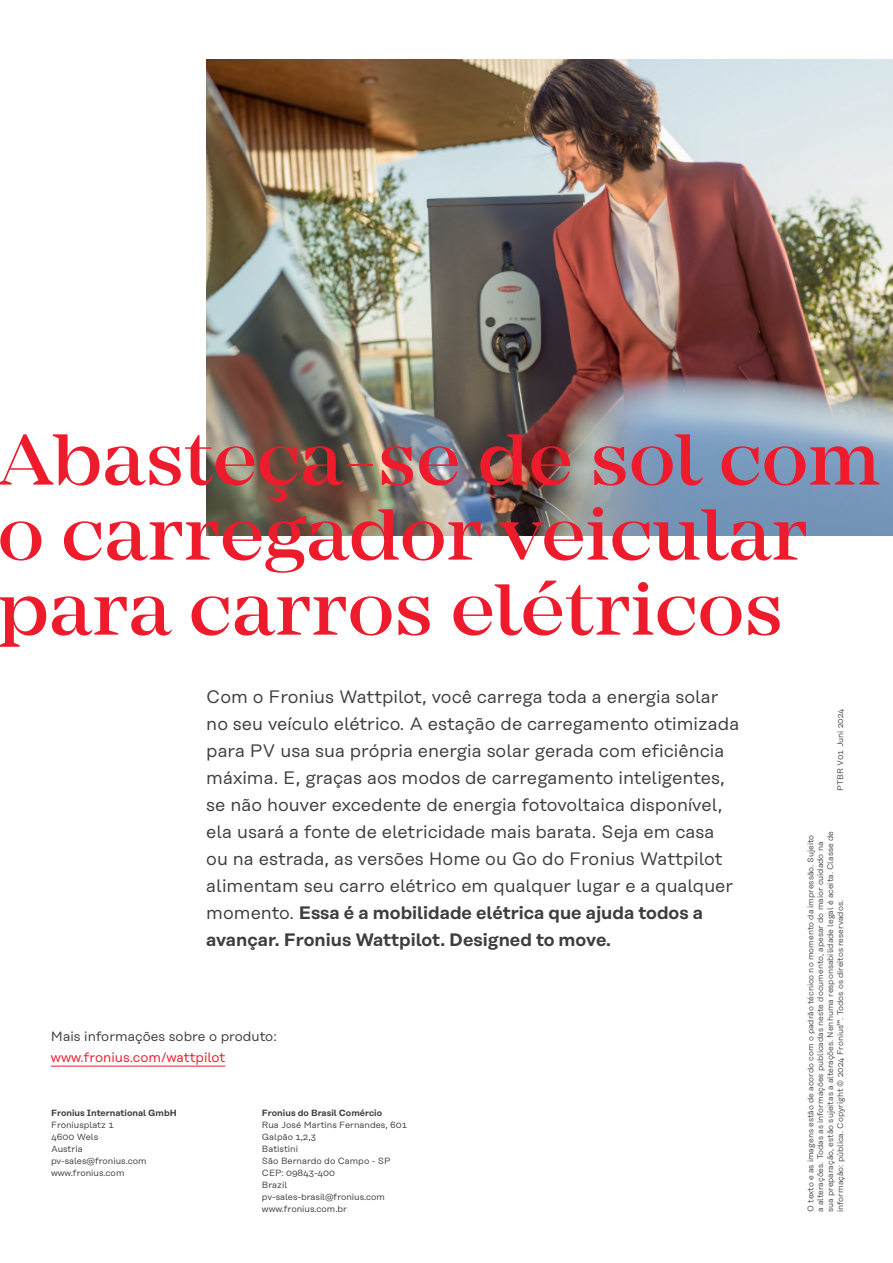
<style>
.page{position:relative;width:893px;height:1263px;background:#fff}
.page>*{position:absolute;margin:0;border:0;box-sizing:border-box;transform-origin:0 0}
.t1{font:500 75px/75px "Mirador";color:#ee1b2d}
.t2{font:18px/27px "Rational Text";color:#3e3e3f}
.t3{font:13.5px "Rational Text";color:#3e3e3f}
.t4{font:13.5px "Rational Text";color:#ee1b2d}
.t5{font:9px/12px "Rational Text";color:#3e3e3f}
.t6{font:600 9px "Rational Text";color:#3e3e3f}
.t7{font:8.25px/9.9px "Rational Text";color:#4b4c4d}
.s1{font-weight:600}
</style>
<div class="page">
<hr style="left:51px;top:1066px;width:174px;height:1px;background:#ee1b2d">
<img style="left:206px;top:60px;width:687px;height:476px">
<h1 class="t1" style="left:-2px;top:423px;width:885px">Abasteça-se de sol com o carregador veicular para carros elétricos</h1>
<p class="t2" style="left:206px;top:683px;width:534px">Com o Fronius Wattpilot, você carrega toda a energia solar no seu veículo elétrico. A estação de carregamento otimizada para PV usa sua própria energia solar gerada com eficiência máxima. E, graças aos modos de carregamento inteligentes, se não houver excedente de energia fotovoltaica disponível, ela usará a fonte de eletricidade mais barata. Seja em casa ou na estrada, as versões Home ou Go do Fronius Wattpilot alimentam seu carro elétrico em qualquer lugar e a qualquer momento. <span class="s1">Essa é a mobilidade elétrica que ajuda todos a avançar. Fronius Wattpilot. Designed to move.</span></p>
<p class="t3" style="left:51px;top:1028px;width:227px">Mais informações sobre o produto:</p>
<p class="t4" style="left:51px;top:1049px;width:176px">www.fronius.com/wattpilot</p>
<p class="t6" style="left:51px;top:1107px;width:127px">Fronius International GmbH</p>
<p class="t5" style="left:51px;top:1119px;width:97px">Froniusplatz 1<br>4600 Wels<br>Austria pv-sales@fronius.com www.fronius.com</p>
<p class="t6" style="left:262px;top:1107px;width:122px">Fronius do Brasil Comércio</p>
<p class="t5" style="left:262px;top:1119px;width:147px">Rua José Martins Fernandes, 601<br>Galpão 1,2,3<br>Batistini<br>São Bernardo do Campo - SP<br>CEP: 09843-400<br>Brazil pv-sales-brasil@fronius.com www.fronius.com.br</p>
<p class="t7" style="left:835px;top:791px;width:84px;rotate:-90deg">PTBR V01 Juni 2024</p>
<p class="t7" style="left:805px;top:1212px;width:382px;rotate:-90deg">O texto e as imagens estão de acordo com o padrão técnico no momento da impressão. Sujeito a alterações. Todas as informações publicadas neste documento, apesar do maior cuidado na sua preparação, estão sujeitas a alterações. Nenhuma responsabilidade legal é aceita. Classe de informação: pública. Copyright © 2024 Fronius™. Todos os direitos reservados.</p>
</div>
